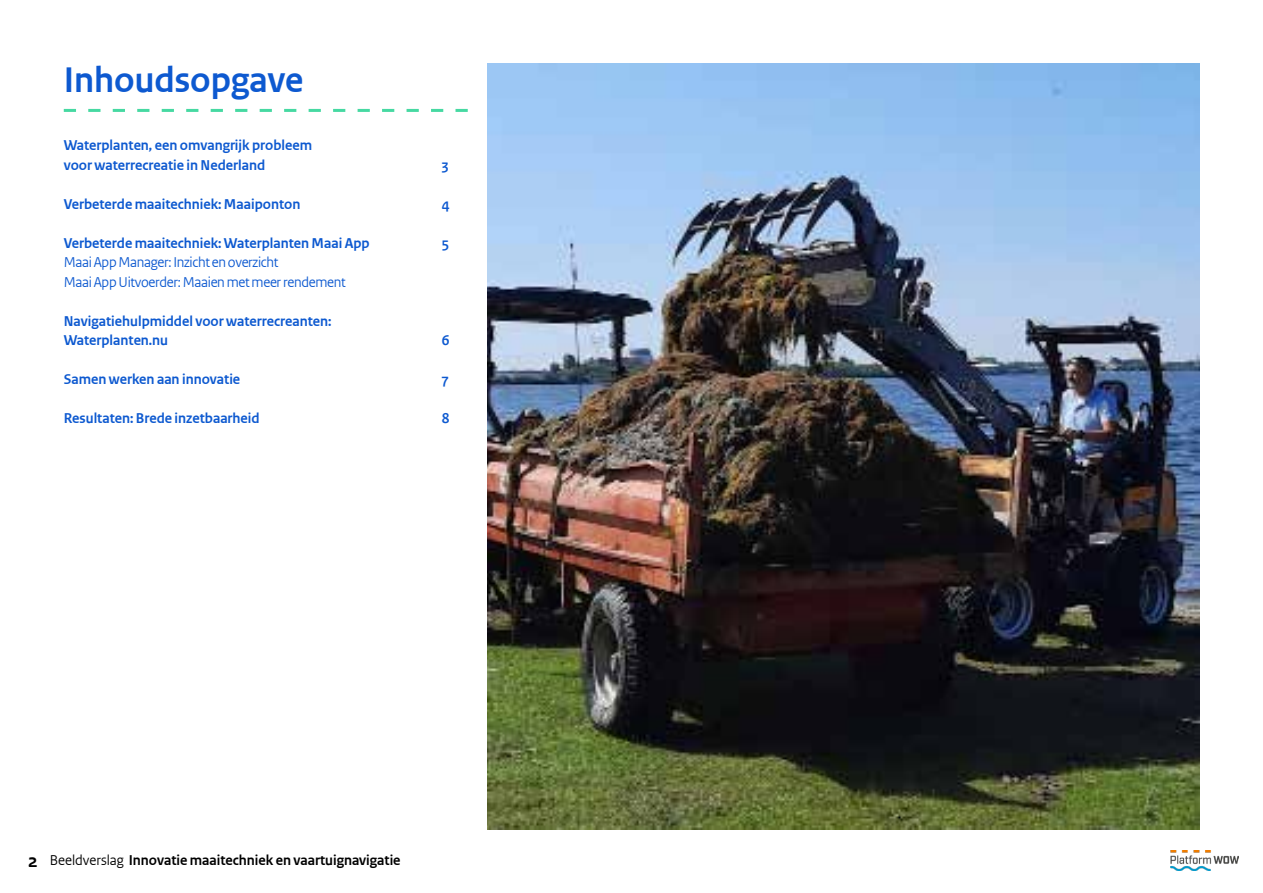
<style>
.page{position:relative;width:1263px;height:893px;background:#fff}
.page>*{position:absolute;margin:0;border:0;box-sizing:border-box;transform-origin:0 0}
.t1{font:700 37.5px "Rijksoverheid Sans Heading TT";color:#0d59d0}
.t2{font:700 15px/19.5px "Rijksoverheid Sans Heading TT";color:#0d59d0}
.t3{font:15px/19.5px "Rijksoverheid Sans Heading TT";letter-spacing:-.02em;color:#0d59d0}
.t4{font:700 15px "Rijksoverheid Sans Heading TT";color:#000}
.s1{font-size:19.5px}
.s2{font-weight:400}
</style>
<div class="page">
<img style="left:488px;top:64px;width:711px;height:765px">
<svg style="left:64px;top:109px;width:404px;height:3px"></svg>
<img style="left:1170px;top:850px;width:68px;height:20px">
<h1 class="t1" style="left:64px;top:59px;width:241px">Inhoudsopgave</h1>
<p class="t2" style="left:64px;top:136px;width:250px">Waterplanten, een omvangrijk probleem voor waterrecreatie in Nederland</p>
<p class="t2" style="left:442px;top:156px;width:8px">3</p>
<p class="t2" style="left:64px;top:195px;width:238px">Verbeterde maaitechniek: Maaiponton</p>
<p class="t2" style="left:442px;top:195px;width:9px">4</p>
<p class="t2" style="left:64px;top:234px;width:307px">Verbeterde maaitechniek: Waterplanten Maai App</p>
<p class="t2" style="left:442px;top:234px;width:9px">5</p>
<p class="t3" style="left:64px;top:253px;width:283px">Maai App Manager: Inzicht en overzicht<br>Maai App Uitvoerder: Maaien met meer rendement</p>
<p class="t2" style="left:64px;top:312px;width:269px">Navigatiehulpmiddel voor waterrecreanten:<br>Waterplanten.nu</p>
<p class="t2" style="left:442px;top:331px;width:9px">6</p>
<p class="t2" style="left:64px;top:370px;width:178px">Samen werken aan innovatie</p>
<p class="t2" style="left:442px;top:370px;width:8px">7</p>
<p class="t2" style="left:64px;top:409px;width:197px">Resultaten: Brede inzetbaarheid</p>
<p class="t2" style="left:442px;top:409px;width:9px">8</p>
<p class="t4" style="left:28px;top:852px;width:374px"><span class="s1">2</span> <span class="s2">Beeldverslag</span> Innovatie maaitechniek en vaartuignavigatie</p>
</div>
